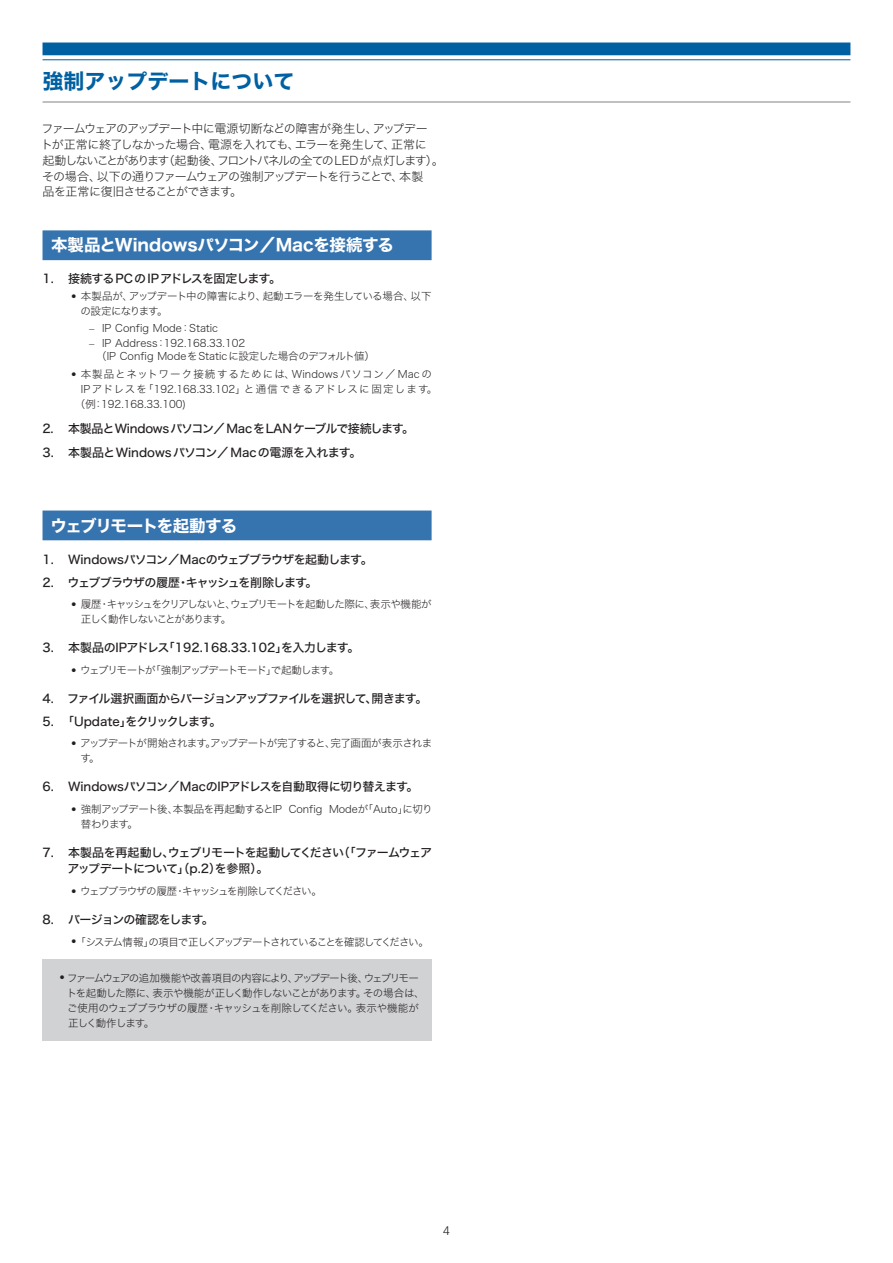
<style>
.page{position:relative;width:893px;height:1263px;background:#fff}
.page>*{position:absolute;margin:0;border:0;box-sizing:border-box;transform-origin:0 0}
.t1{font:21px "Hira Kaku Std W7";color:#0160a1}
.t2{font:16.5px "Hira Kaku Std W7";color:#fff}
.t3{font:16.5px "Hira Kaku Std W7";letter-spacing:-.07em;color:#fff}
.t4{font:12px/15.8px "Hira Kaku Std W2";letter-spacing:-.075em;color:#231f20}
.t5{font:12px "Hira Kaku Std W5";letter-spacing:-.05em;color:#231f20}
.t6{font:12px/16.5px "Hira Kaku Std W5";letter-spacing:-.075em;color:#231f20}
.t7{font:12px "Hira Kaku Std W5";letter-spacing:-.085em;color:#231f20}
.t8{font:12px "Hira Kaku Std W5";letter-spacing:-.02em;color:#231f20}
.t9{font:12px "Hira Kaku Std W5";letter-spacing:-.025em;color:#231f20}
.t10{font:12px "Hira Kaku Std W5";letter-spacing:-.08em;color:#231f20}
.t11{font:12px "Hira Kaku Std W5";color:#231f20}
.t12{font:12px "Hira Kaku Std W5";letter-spacing:-.07em;color:#231f20}
.t13{font:300 12px "Univers Next Pro";color:#231f20}
.t14{font:10.5px/15px "Hira Kaku Std W2";letter-spacing:-.07em;color:#231f20}
.t15{font:10.5px/13.4px "Hira Kaku Std W2";color:#231f20}
.t16{font:10.5px/15px "Hira Kaku Std W2";letter-spacing:-.045em;color:#231f20}
.t17{font:10.5px "Hira Kaku Std W2";letter-spacing:-.105em;color:#231f20}
.t18{font:10.5px/15px "Hira Kaku Std W2";letter-spacing:-.11em;color:#231f20}
.t19{font:10.5px/15px "Hira Kaku Std W2";letter-spacing:-.025em;color:#231f20}
.t20{font:10.5px "Hira Kaku Std W2";letter-spacing:.07em;color:#231f20}
.t21{font:10.5px "Hira Kaku Std W2";letter-spacing:.08em;color:#231f20}
.t22{font:10.5px "Hira Kaku Std W2";letter-spacing:-.12em;color:#231f20}
.s1{font-family:"Univers Next Pro";font-weight:300}
</style>
<div class="page">
<div style="left:43px;top:43px;width:807px;height:12px;background:#0160a1"></div>
<hr style="left:43px;top:59px;width:807px;height:1px;background:#0160a1">
<hr style="left:43px;top:102px;width:807px;height:1px;background:#808285">
<div style="left:43px;top:230px;width:389px;height:30px;background:#3674b0"></div>
<div style="left:43px;top:510px;width:389px;height:30px;background:#3674b0"></div>
<div style="left:43px;top:960px;width:389px;height:81px;background:#d1d2d4"></div>
<h1 class="t1" style="left:43px;top:65px;width:254px">強制アップデートについて</h1>
<p class="t4" style="left:41px;top:121px;width:404px">ファームウェアのアップデート中に電源切断などの障害が発生し、アップデー<br>トが正常に終了しなかった場合、電源を入れても、エラーを発生して、正常に<br>起動しないことがあります（起動後、フロントパネルの全ての LED が点灯します）。その場合、以下の通りファームウェアの強制アップデートを行うことで、本製<br>品を正常に復旧させることができます。</p>
<h2 class="t2" style="left:51px;top:232px;width:344px">本製品とWindowsパソコン／Macを接続する</h2>
<p class="t5" style="left:43px;top:270px;width:240px">1. 接続するPCのIPアドレスを固定します。</p>
<p class="t16" style="left:80px;top:288px;width:353px;text-indent:-9px"><span class="s1">•</span> 本製品が、アップデート中の障害により、起動エラーを発生している場合、以下の設定になります。</p>
<p class="t15" style="left:89px;top:321px;width:130px"><span class="s1">–</span> IP Config Mode：Static</p>
<p class="t15" style="left:96px;top:336px;width:280px;text-indent:-7px"><span class="s1">–</span> IP Address：192.168.33.102<br>（IP Config ModeをStaticに設定した場合のデフォルト値）</p>
<p class="t21" style="left:71px;top:366px;width:362px"><span class="s1">•</span> 本製品とネットワーク接続するためには、Windowsパソコン／ Macの</p>
<p class="t20" style="left:81px;top:381px;width:358px">IPアドレスを「192.168.33.102」と通信できるアドレスに固定します。</p>
<p class="t15" style="left:75px;top:397px;width:113px">（例：192.168.33.100)</p>
<p class="t8" style="left:43px;top:419px;width:373px">2. 本製品とWindowsパソコン／MacをLANケーブルで接続します。</p>
<p class="t11" style="left:43px;top:443px;width:320px">3. 本製品とWindowsパソコン／Macの電源を入れます。</p>
<h2 class="t3" style="left:50px;top:512px;width:188px">ウェブリモートを起動する</h2>
<p class="t5" style="left:43px;top:550px;width:332px">1. Windowsパソコン／Macのウェブブラウザを起動します。</p>
<p class="t7" style="left:43px;top:573px;width:277px">2. ウェブブラウザの履歴・キャッシュを削除します。</p>
<p class="t18" style="left:81px;top:596px;width:352px;text-indent:-10px"><span class="s1">•</span> 履歴・キャッシュをクリアしないと、ウェブリモートを起動した際に、表示や機能が正しく動作しないことがあります。</p>
<p class="t9" style="left:43px;top:638px;width:318px">3. 本製品のIPアドレス「192.168.33.102」を入力します。</p>
<p class="t17" style="left:71px;top:662px;width:270px"><span class="s1">•</span> ウェブリモートが「強制アップデートモード」で起動します。</p>
<p class="t10" style="left:43px;top:689px;width:386px">4. ファイル選択画面からバージョンアップファイルを選択して、開きます。</p>
<p class="t7" style="left:43px;top:712px;width:181px">5. 「Update」をクリックします。</p>
<p class="t16" style="left:80px;top:735px;width:353px;text-indent:-9px"><span class="s1">•</span> アップデートが開始されます。アップデートが完了すると、完了画面が表示されます。</p>
<p class="t5" style="left:43px;top:778px;width:378px">6. Windowsパソコン／MacのIPアドレスを自動取得に切り替えます。</p>
<p class="t19" style="left:81px;top:801px;width:353px;text-indent:-10px"><span class="s1">•</span> 強制アップデート後、本製品を再起動するとIP Config Modeが「Auto」に切り替わります。</p>
<p class="t6" style="left:67px;top:844px;width:366px;text-indent:-25px">7. 本製品を再起動し、ウェブリモートを起動してください（「ファームウェアアップデートについて」（p.2）を参照）。</p>
<p class="t22" style="left:71px;top:883px;width:252px"><span class="s1">•</span> ウェブブラウザの履歴・キャッシュを削除してください。</p>
<p class="t12" style="left:43px;top:910px;width:173px">8. バージョンの確認をします。</p>
<p class="t17" style="left:71px;top:934px;width:359px"><span class="s1">•</span>「システム情報」の項目で正しくアップデートされていることを確認してください。</p>
<p class="t14" style="left:67px;top:970px;width:359px;text-indent:-7px"><span class="s1">•</span> ファームウェアの追加機能や改善項目の内容により、アップデート後、ウェブリモートを起動した際に、表示や機能が正しく動作しないことがあります。その場合は、ご使用のウェブブラウザの履歴・キャッシュを削除してください。表示や機能が正しく動作します。</p>
<p class="t13" style="left:443px;top:1224px;width:8px">4</p>
</div>
